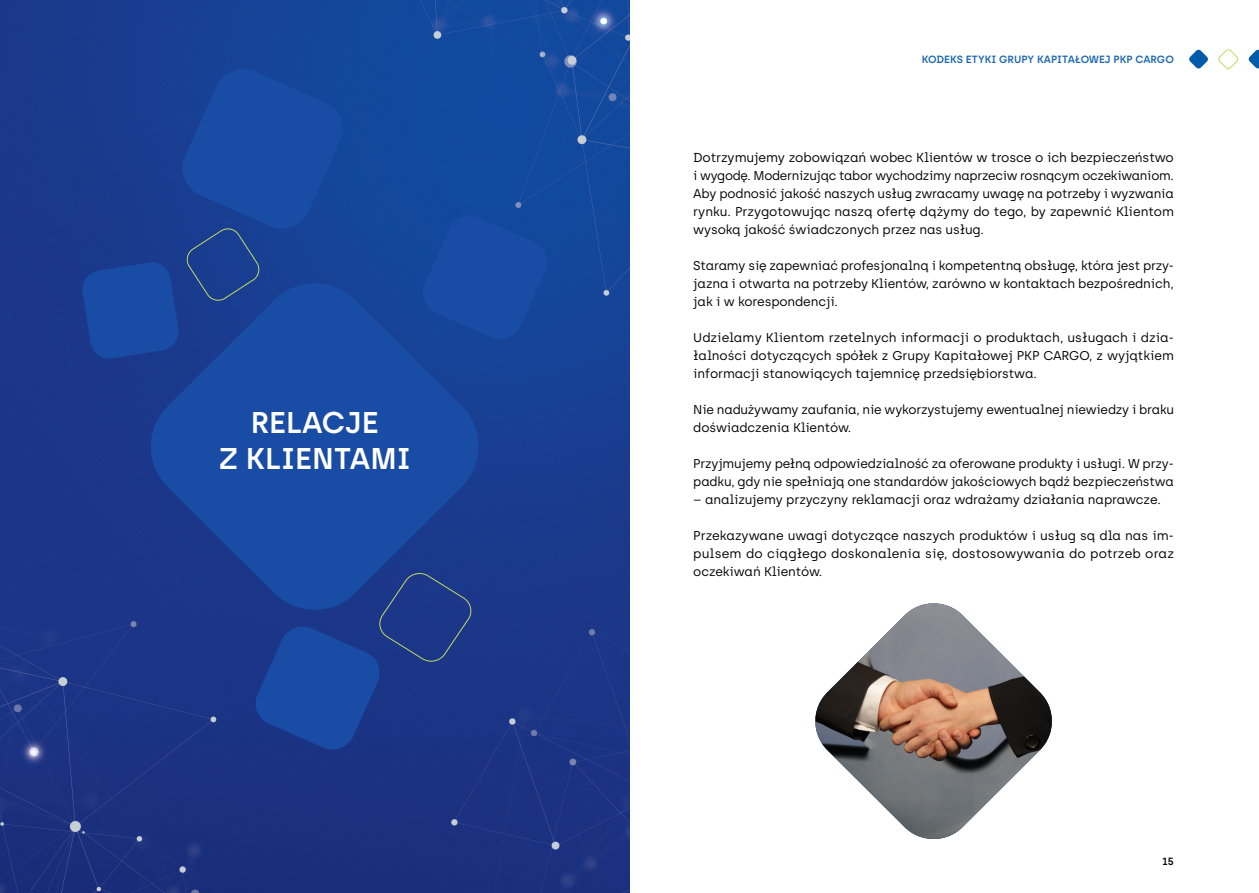
<style>
.page{position:relative;width:1259px;height:893px;background:#fff}
.page>*{position:absolute;margin:0;border:0;box-sizing:border-box;transform-origin:0 0}
.t1{font:600 30px/36px "Archia";color:#fff;text-align:center}
.t2{font:12.9px "Archia";letter-spacing:-.01em;color:#000}
.t3{font:12.75px/18px "Archia";letter-spacing:-.01em;color:#000;text-align:justify}
.t4{font:600 10.5px "Archia";color:#1b65b0}
.t5{font:600 10.5px "Archia";color:#000}
</style>
<div class="page">
<svg style="left:1189px;top:49px;width:19px;height:20px"></svg>
<svg style="left:1218px;top:49px;width:21px;height:20px"></svg>
<svg style="left:1248px;top:49px;width:11px;height:20px"></svg>
<img style="left:0;top:0;width:629px;height:893px">
<svg style="left:145px;top:278px;width:339px;height:337px;background:#18469d"></svg>
<img style="left:815px;top:603px;width:237px;height:236px">
<svg style="left:420px;top:212px;width:130px;height:130px;background:#1649a1"></svg>
<svg style="left:81px;top:65px;width:266px;height:295px;background:#194398"></svg>
<svg style="left:252px;top:571px;width:221px;height:182px;background:#1a3e90"></svg>
<h1 class="t1" style="left:219px;top:404px;width:194px">RELACJE<br>Z KLIENTAMI</h1>
<p class="t4" style="left:922px;top:53px;width:253px">KODEKS ETYKI GRUPY KAPITAŁOWEJ PKP CARGO</p>
<p class="t2" style="left:693px;top:150px;width:482px">Dotrzymujemy zobowiązań wobec Klientów w trosce o ich bezpieczeństwo</p>
<p class="t3" style="left:693px;top:166px;width:482px">i wygodę. Modernizując tabor wychodzimy naprzeciw rosnącym oczekiwaniom.<br>Aby podnosić jakość naszych usług zwracamy uwagę na potrzeby i wyzwania rynku. Przygotowując naszą ofertę dążymy do tego, by zapewnić Klientom wysoką jakość świadczonych przez nas usług.</p>
<p class="t3" style="left:693px;top:256px;width:482px">Staramy się zapewniać profesjonalną i kompetentną obsługę, która jest przy&shy;jazna i otwarta na potrzeby Klientów, zarówno w kontaktach bezpośrednich, jak i w korespondencji.</p>
<p class="t3" style="left:693px;top:328px;width:482px">Udzielamy Klientom rzetelnych informacji o produktach, usługach i dzia&shy;łalności dotyczących spółek z Grupy Kapitałowej PKP CARGO, z wyjątkiem informacji stanowiących tajemnicę przedsiębiorstwa.</p>
<p class="t3" style="left:693px;top:400px;width:482px">Nie nadużywamy zaufania, nie wykorzystujemy ewentualnej niewiedzy i braku doświadczenia Klientów.</p>
<p class="t3" style="left:693px;top:454px;width:482px">Przyjmujemy pełną odpowiedzialność za oferowane produkty i usługi. W przy&shy;padku, gdy nie spełniają one standardów jakościowych bądź bezpieczeństwa</p>
<p class="t3" style="left:693px;top:490px;width:469px">– analizujemy przyczyny reklamacji oraz wdrażamy działania naprawcze.</p>
<p class="t3" style="left:693px;top:526px;width:482px">Przekazywane uwagi dotyczące naszych produktów i usług są dla nas im&shy;pulsem do ciągłego doskonalenia się, dostosowywania do potrzeb oraz oczekiwań Klientów.</p>
<p class="t5" style="left:1162px;top:854px;width:13px">15</p>
</div>
